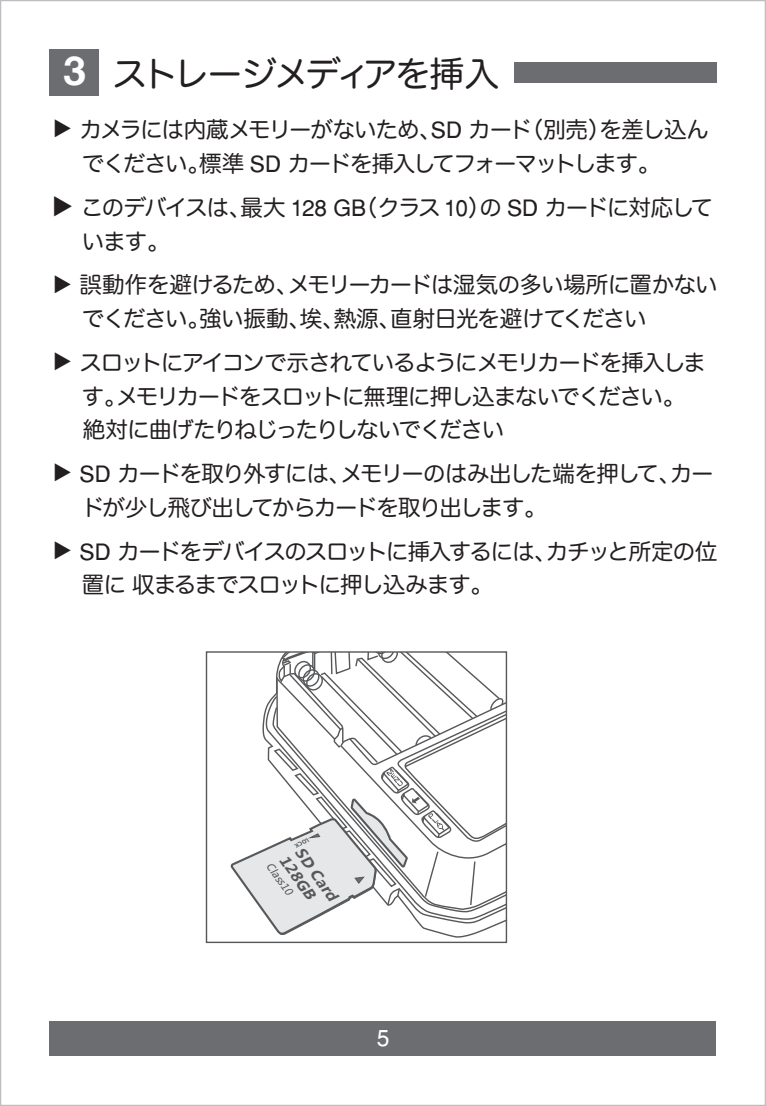
<style>
.page{position:relative;width:766px;height:1106px;background:#fff}
.page>*{position:absolute;margin:0;border:0;box-sizing:border-box;transform-origin:0 0}
.t1{font:35px "Hira Maru Pro N W4";letter-spacing:-.09em;color:#231f20}
.t2{font:22.5px/33.8px "Hira Maru Pro N W4";letter-spacing:-.055em;color:#231f20}
.t3{font:22.5px/33.8px "Hira Maru Pro N W4";letter-spacing:-.035em;color:#231f20}
.t4{font:22.5px/33.8px "Hira Maru Pro N W4";letter-spacing:-.075em;color:#231f20}
.t5{font:300 22.5px "Adobe Song Std";color:#231f20}
.t6{font:22.5px "Helvetica";color:#fff}
.t7{font:italic 700 14.25px/17.2px "Microsoft Ya Hei";color:#57585a;scale:1.07 1}
.t8{font:italic 10.5px "Microsoft Ya Hei";color:#57585a}
.t9{font:italic 700 5.5px "Microsoft Ya Hei";color:#57585a}
.s1{font-family:"Helvetica 75";font-weight:700;font-size:40px;color:#fff}
.s2{font-family:"Helvetica"}
</style>
<div class="page">
<div style="left:50px;top:1021px;width:666px;height:35px;background:#6c6d70"></div>
<div style="left:513px;top:62px;width:203px;height:21px;background:#6c6d70"></div>
<svg style="left:230px;top:653px;width:275px;height:283px"></svg>
<div style="left:206px;top:651px;width:301px;height:292px;border:1px solid #57585a"></div>
<div style="left:50px;top:50px;width:49px;height:46px;background:#6c6d70"></div>
<h1 class="t1" style="left:63px;top:43px;width:437px"><span class="s1">3</span> ストレージメディアを挿入</h1>
<p class="t5" style="left:74px;top:117px;width:24px;rotate:90deg">▲</p>
<p class="t2" style="left:79px;top:111px;width:631px">カメラには内蔵メモリーがないため、<span class="s2">SD</span> カード（別売）を差し込んでください。標準 <span class="s2">SD</span> カードを挿入してフォーマットします。</p>
<p class="t2" style="left:80px;top:195px;width:24px;rotate:90deg">▲</p>
<p class="t4" style="left:81px;top:189px;width:633px">このデバイスは、最大 <span class="s2">128 GB</span>（クラス <span class="s2">10</span>）の <span class="s2">SD</span> カードに対応しています。</p>
<p class="t5" style="left:74px;top:272px;width:24px;rotate:90deg">▲</p>
<p class="t3" style="left:79px;top:266px;width:639px">誤動作を避けるため、メモリーカードは湿気の多い場所に置かないでください。強い振動、埃、熱源、直射日光を避けてください</p>
<p class="t5" style="left:74px;top:350px;width:24px;rotate:90deg">▲</p>
<p class="t2" style="left:79px;top:344px;width:627px">スロットにアイコンで示されているようにメモリカードを挿入します。メモリカードをスロットに無理に押し込まないでください。絶対に曲げたりねじったりしないでください</p>
<p class="t5" style="left:74px;top:461px;width:24px;rotate:90deg">▲</p>
<p class="t2" style="left:79px;top:455px;width:635px"><span class="s2">SD</span> カードを取り外すには、メモリーのはみ出した端を押して、カードが少し飛び出してからカードを取り出します。</p>
<p class="t5" style="left:74px;top:539px;width:24px;rotate:90deg">▲</p>
<p class="t2" style="left:79px;top:533px;width:639px"><span class="s2">SD</span> カードをデバイスのスロットに挿入するには、カチッと所定の位置に収まるまでスロットに押し込みます。</p>
<p class="t9" style="left:310px;top:843px;width:16px;rotate:155deg">LOCK</p>
<p class="t8" style="left:275px;top:859px;width:39px;rotate:55deg">Class10</p>
<p class="t7" style="left:304px;top:841px;width:62px;rotate:55deg">SD Card<br>128GB</p>
<p class="t6" style="left:377px;top:1024px;width:14px">5</p>
</div>
